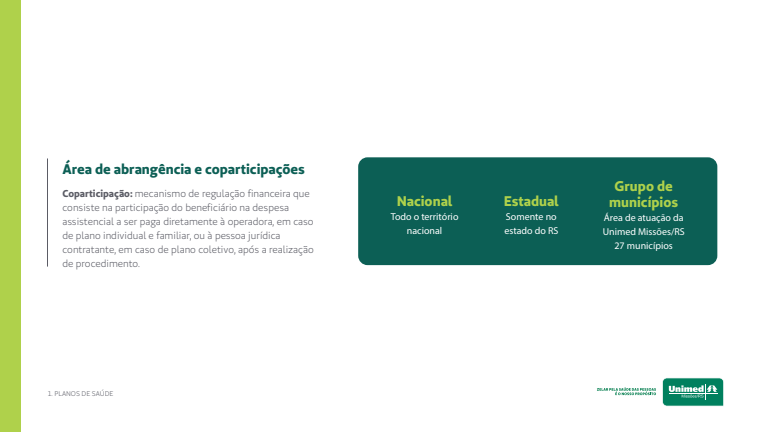
<style>
.page{position:relative;width:768px;height:432px;background:#fff}
.page>*{position:absolute;margin:0;border:0;box-sizing:border-box;transform-origin:0 0}
.t1{font:14px "Unimed Sans 2020 Bold";color:#0c5f55}
.t2{font:14px/16px "Unimed Sans 2020 Bold";color:#afd14b;text-align:center}
.t3{font:10px/14px "Unimed Sans 2020 Book";color:#5b5c65}
.t4{font:10px/14px "Myriad Pro";color:#fff;text-align:center}
.t5{font:6.8px "Unimed Sans 2020 Book";color:#5b5c65}
.s1{font-family:"Unimed Sans 2020 Bold"}
</style>
<div class="page">
<div style="left:0;top:0;width:20px;height:432px;background:#afd14b"></div>
<svg style="left:662px;top:378px;width:62px;height:28px"></svg>
<svg style="left:597px;top:387px;width:59px;height:8px"></svg>
<div style="left:358px;top:157px;width:359px;height:108px;background:#0c5f55;border-radius:9px"></div>
<hr style="left:47px;top:158px;width:1px;height:109px;background:#5b5c65">
<h1 class="t1" style="left:63px;top:160px;width:244px">Área de abrangência e coparticipações</h1>
<p class="t3" style="left:62px;top:186px;width:253px"><span class="s1">Coparticipação:</span> mecanismo de regulação financeira que consiste na participação do beneficiário na despesa assistencial a ser paga diretamente à operadora, em caso de plano individual e familiar, ou à pessoa jurídica contratante, em caso de plano coletivo, após a realização de procedimento.</p>
<h1 class="t2" style="left:397px;top:193px;width:57px">Nacional</h1>
<p class="t4" style="left:391px;top:210px;width:69px">Todo o território nacional</p>
<h1 class="t2" style="left:504px;top:193px;width:57px">Estadual</h1>
<p class="t4" style="left:504px;top:210px;width:55px;text-align:left">Somente no estado do RS</p>
<h1 class="t2" style="left:609px;top:178px;width:71px">Grupo de municípios</h1>
<p class="t4" style="left:603px;top:211px;width:84px">Área de atuação da<br>Unimed Missões/RS<br>27 municípios</p>
<p class="t5" style="left:48px;top:390px;width:66px">1. PLANOS DE SAÚDE</p>
</div>
